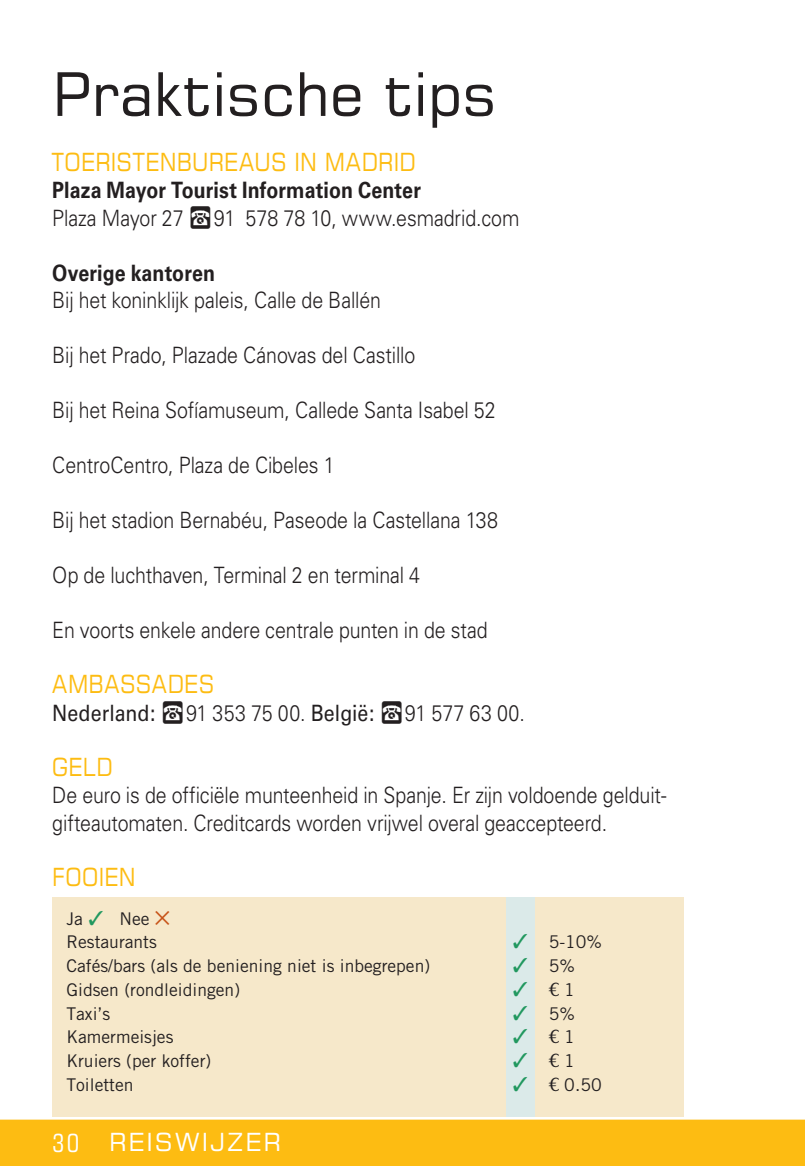
<style>
.page{position:relative;width:805px;height:1166px;background:#fff}
.page>*{position:absolute;margin:0;border:0;box-sizing:border-box;transform-origin:0 0}
.t1{font:60px "Square 721 BT";color:#231f20}
.t2{font:25px "Square 721 BT";letter-spacing:.02em;color:#fdbc12;scale:.87 1}
.t3{font:25px "Square 721 BT";letter-spacing:.08em;color:#fff}
.t4{font:300 22.5px/27.5px "Univers";letter-spacing:-.005em;color:#231f20;scale:.87 1}
.t5{font:300 22.5px "Univers";letter-spacing:.015em;color:#231f20;scale:.87 1}
.t6{font:700 22.5px "Univers";letter-spacing:.005em;color:#231f20;scale:.87 1}
.t7{font:20px "AA Euro Sans Serif";color:#231f20}
.t8{font:17.5px/23.8px "Trade Gothic";color:#231f20}
.s1{font-weight:700}
.s2{font-family:"City Pack Plus Shift";font-weight:400}
.s3{font-weight:400}
.s4{color:#21985f}
.s5{font-family:"Trade Gothic";font-size:17.5px}
.s6{font-family:"AA Euro Sans Serif";font-size:20px}
.s7{font-stretch:condensed}
</style>
<div class="page">
<hr style="left:803px;top:1118px;width:1px;height:47px;background:#fdbc12">
<div style="left:0;top:1118px;width:803px;height:47px;background:#fdbc12"></div>
<hr style="left:0;top:1116px;width:804px;height:3px;background:#fff">
<div style="left:52px;top:897px;width:631px;height:219px;background:#f6e8ca"></div>
<div style="left:506px;top:897px;width:28px;height:219px;background:#dbeae9"></div>
<h1 class="t1" style="left:52px;top:56px;width:446px">Praktische tips</h1>
<p class="t2" style="left:52px;top:146px;width:419px">TOERISTENBUREAUS IN MADRID</p>
<p class="t4" style="left:52px;top:177px;width:538px"><span class="s1">Plaza Mayor Tourist Information Center<br></span>Plaza Mayor 27 <span class="s2">C</span>91 578 78 10, www.esmadrid.com</p>
<p class="t6" style="left:52px;top:260px;width:189px">Overige kantoren</p>
<p class="t4" style="left:52px;top:287px;width:379px">Bij het koninklijk paleis, Calle de Ballén</p>
<p class="t4" style="left:52px;top:342px;width:418px">Bij het Prado, Plazade Cánovas del Castillo</p>
<p class="t4" style="left:52px;top:396px;width:511px">Bij het Reina Sofíamuseum, Callede Santa Isabel 52</p>
<p class="t4" style="left:52px;top:451px;width:326px">CentroCentro, Plaza de Cibeles 1</p>
<p class="t4" style="left:52px;top:506px;width:513px">Bij het stadion Bernabéu, Paseode la Castellana 138</p>
<p class="t4" style="left:52px;top:561px;width:424px">Op de luchthaven, Terminal 2 en terminal 4</p>
<p class="t4" style="left:52px;top:616px;width:502px">En voorts enkele andere centrale punten in de stad</p>
<p class="t2" style="left:52px;top:668px;width:187px">AMBASSADES</p>
<p class="t5" style="left:52px;top:699px;width:544px"><span class="s3">Nederland:</span> <span class="s2">C</span>91 353 75 00. <span class="s3">België:</span> <span class="s2">C</span>91 577 63 00.</p>
<p class="t2" style="left:52px;top:751px;width:71px">GELD</p>
<p class="t4" style="left:52px;top:781px;width:707px">De euro is de officiële munteenheid in Spanje. Er zijn voldoende gelduit&shy;gifteautomaten. Creditcards worden vrijwel overal geaccepteerd.</p>
<p class="t2" style="left:52px;top:861px;width:97px">FOOIEN</p>
<p class="t8" style="left:66px;top:906px;width:92px">Ja <span class="s4">✓</span> Nee<br>Restaurants</p>
<p class="t8" style="left:512px;top:929px;width:91px"><span class="s4">✓</span> 5-10%</p>
<p class="t8" style="left:66px;top:953px;width:365px">Cafés/bars (als de beniening niet is inbegrepen)</p>
<p class="t8" style="left:512px;top:953px;width:64px"><span class="s4">✓</span> 5%</p>
<p class="t8" style="left:66px;top:977px;width:175px">Gidsen (rondleidingen)</p>
<p class="t7" style="left:512px;top:977px;width:64px"><span class="s4">✓</span> 1 <span class="s5">1</span></p>
<p class="t8" style="left:66px;top:1001px;width:45px">Taxi’s</p>
<p class="t8" style="left:512px;top:1001px;width:64px"><span class="s4">✓</span> 5%</p>
<p class="t8" style="left:66px;top:1024px;width:108px">Kamermeisjes</p>
<p class="t7" style="left:512px;top:1024px;width:64px"><span class="s4">✓</span> 1 <span class="s5">1</span></p>
<p class="t8" style="left:66px;top:1048px;width:146px">Kruiers (per koffer)</p>
<p class="t7" style="left:512px;top:1048px;width:64px"><span class="s4">✓</span> 1 <span class="s5">1</span></p>
<p class="t8" style="left:66px;top:1072px;width:69px">Toiletten</p>
<p class="t8" style="left:512px;top:1072px;width:90px"><span class="s4">✓</span> <span class="s6">1</span> 0.50</p>
<p class="t3" style="left:52px;top:1126px;width:230px"><span class="s7">30</span> REISWIJZER</p>
</div>
